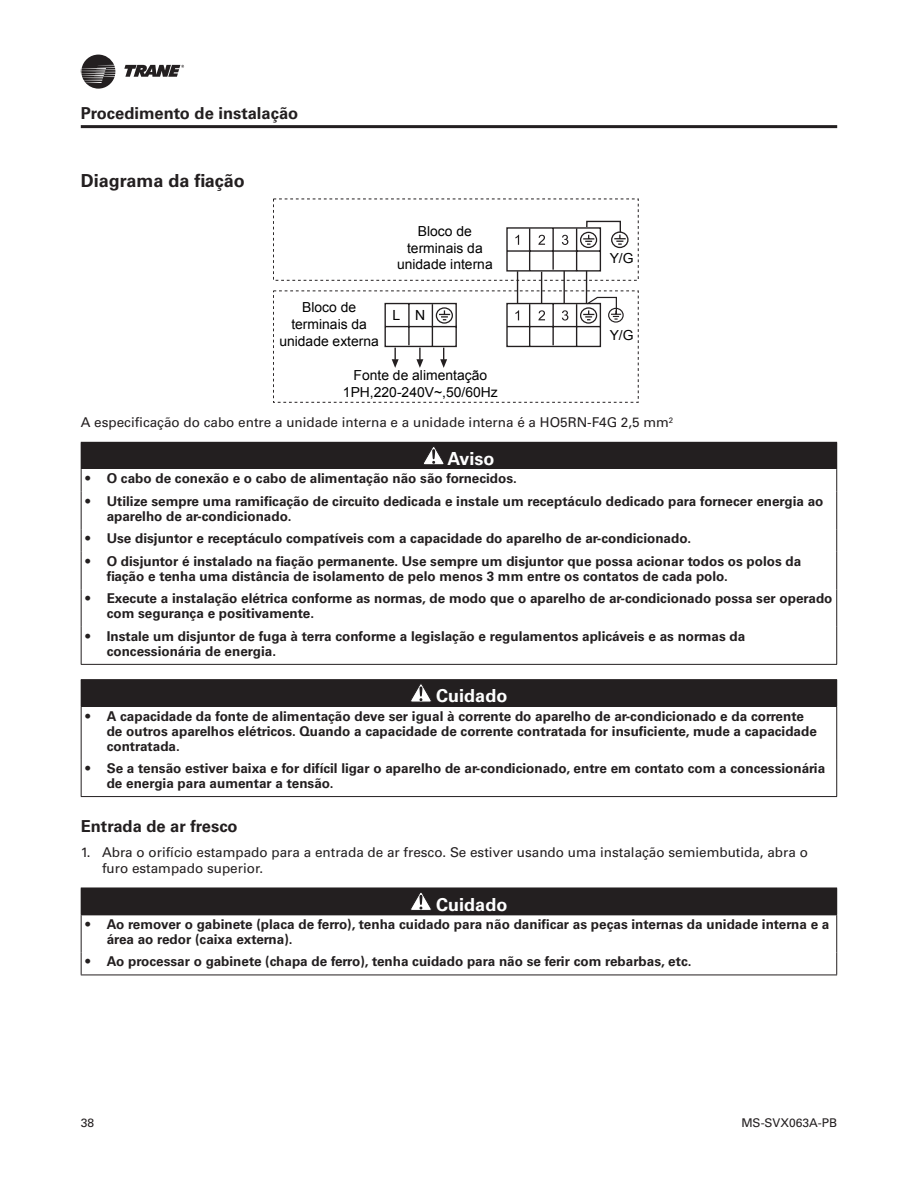
<style>
.page{position:relative;width:918px;height:1188px;background:#fff}
.page>*{position:absolute;margin:0;border:0;box-sizing:border-box;transform-origin:0 0}
.t1{font:700 18px "Univers LT Std";color:#fff}
.tit_2{font:700 18px "Univers LT Std";color:#231f20}
.tit_3{font:700 16.5px "Univers LT Std";color:#231f20}
.t2{font:13.95px "Arial";color:#000}
.t3{font:13.8px/16.6px "Arial";color:#000;text-align:center}
.t4{font:700 13.5px/15px "Univers LT Std";color:#231f20}
.txt{font:13.5px/16.2px "Univers LT Std";color:#231f20}
.t5{font:12px "Univers LT Std";color:#231f20}
</style>
<div class="page">
<svg style="left:124px;top:64px;width:60px;height:13px"></svg>
<svg style="left:81px;top:54px;width:34px;height:35px"></svg>
<hr style="left:81px;top:125px;width:756px;height:3px;background:#231f20">
<svg style="left:273px;top:199px;width:366px;height:204px"></svg>
<div style="left:81px;top:442px;width:756px;height:27px;background:#231f20"></div>
<hr style="left:81px;top:627px;width:1px;height:37px;background:#231f20">
<hr style="left:836px;top:627px;width:1px;height:37px;background:#231f20">
<hr style="left:81px;top:664px;width:756px;height:1px;background:#231f20">
<svg style="left:81px;top:469px;width:1px;height:23px"></svg>
<svg style="left:836px;top:469px;width:1px;height:23px"></svg>
<hr style="left:81px;top:492px;width:1px;height:37px;background:#231f20">
<hr style="left:836px;top:492px;width:1px;height:37px;background:#231f20">
<svg style="left:81px;top:529px;width:1px;height:23px"></svg>
<svg style="left:836px;top:529px;width:1px;height:23px"></svg>
<hr style="left:81px;top:552px;width:1px;height:37px;background:#231f20">
<hr style="left:836px;top:552px;width:1px;height:37px;background:#231f20">
<hr style="left:81px;top:589px;width:1px;height:38px;background:#231f20">
<hr style="left:836px;top:589px;width:1px;height:38px;background:#231f20">
<svg style="left:424px;top:447px;width:20px;height:18px"></svg>
<div style="left:81px;top:680px;width:756px;height:27px;background:#231f20"></div>
<hr style="left:81px;top:707px;width:1px;height:52px;background:#231f20">
<hr style="left:836px;top:707px;width:1px;height:52px;background:#231f20">
<hr style="left:81px;top:759px;width:1px;height:37px;background:#231f20">
<hr style="left:836px;top:759px;width:1px;height:37px;background:#231f20">
<hr style="left:81px;top:796px;width:756px;height:1px;background:#231f20">
<hr style="left:81px;top:679px;width:756px;height:1px;background:#231f20">
<svg style="left:411px;top:684px;width:20px;height:18px"></svg>
<div style="left:81px;top:888px;width:756px;height:27px;background:#231f20"></div>
<hr style="left:81px;top:915px;width:1px;height:37px;background:#231f20">
<hr style="left:836px;top:915px;width:1px;height:37px;background:#231f20">
<svg style="left:81px;top:952px;width:1px;height:23px"></svg>
<svg style="left:836px;top:952px;width:1px;height:23px"></svg>
<hr style="left:81px;top:975px;width:756px;height:1px;background:#231f20">
<svg style="left:411px;top:892px;width:20px;height:19px"></svg>
<p class="tit_3" style="left:81px;top:103px;width:219px">Procedimento de instalação</p>
<p class="tit_2" style="left:81px;top:170px;width:165px">Diagrama da fiação</p>
<p class="t3" style="left:279px;top:299px;width:101px">Bloco de terminais da unidade externa</p>
<p class="t3" style="left:397px;top:223px;width:97px">Bloco de terminais da unidade interna</p>
<p class="t2" style="left:393px;top:306px;width:34px">L N</p>
<p class="t3" style="left:343px;top:367px;width:156px">Fonte de alimentação<br>1PH,220-240V~,50/60Hz</p>
<p class="t3" style="left:610px;top:250px;width:25px">Y/G</p>
<p class="t3" style="left:610px;top:327px;width:25px">Y/G</p>
<p class="txt" style="left:81px;top:415px;width:594px">A especificação do cabo entre a unidade interna e a unidade interna é a HO5RN-F4G 2,5 mm<sup>2</sup></p>
<p class="t1" style="left:448px;top:448px;width:49px">Aviso</p>
<p class="t4" style="left:85px;top:471px;width:433px">• O cabo de conexão e o cabo de alimentação não são fornecidos.</p>
<p class="t4" style="left:107px;top:494px;width:718px;text-indent:-21px">• Utilize sempre uma ramificação de circuito dedicada e instale um receptáculo dedicado para fornecer energia ao aparelho de ar-condicionado.</p>
<p class="t4" style="left:85px;top:531px;width:607px">• Use disjuntor e receptáculo compatíveis com a capacidade do aparelho de ar-condicionado.</p>
<p class="t4" style="left:107px;top:554px;width:696px;text-indent:-21px">• O disjuntor é instalado na fiação permanente. Use sempre um disjuntor que possa acionar todos os polos da fiação e tenha uma distância de isolamento de pelo menos 3 mm entre os contatos de cada polo.</p>
<p class="t4" style="left:107px;top:591px;width:727px;text-indent:-21px">• Execute a instalação elétrica conforme as normas, de modo que o aparelho de ar-condicionado possa ser operado com segurança e positivamente.</p>
<p class="t4" style="left:107px;top:629px;width:640px;text-indent:-21px">• Instale um disjuntor de fuga à terra conforme a legislação e regulamentos aplicáveis e as normas da concessionária de energia.</p>
<p class="t1" style="left:436px;top:685px;width:73px">Cuidado</p>
<p class="t4" style="left:107px;top:708px;width:712px;text-indent:-21px">• A capacidade da fonte de alimentação deve ser igual à corrente do aparelho de ar-condicionado e da corrente de outros aparelhos elétricos. Quando a capacidade de corrente contratada for insuficiente, mude a capacidade contratada.</p>
<p class="t4" style="left:107px;top:761px;width:720px;text-indent:-21px">• Se a tensão estiver baixa e for difícil ligar o aparelho de ar-condicionado, entre em contato com a concessionária de energia para aumentar a tensão.</p>
<p class="tit_3" style="left:81px;top:817px;width:158px">Entrada de ar fresco</p>
<p class="txt" style="left:102px;top:844px;width:707px;text-indent:-21px">1. Abra o orifício estampado para a entrada de ar fresco. Se estiver usando uma instalação semiembutida, abra o furo estampado superior.</p>
<p class="t1" style="left:436px;top:894px;width:73px">Cuidado</p>
<p class="t4" style="left:107px;top:917px;width:724px;text-indent:-21px">• Ao remover o gabinete (placa de ferro), tenha cuidado para não danificar as peças internas da unidade interna e a área ao redor (caixa externa).</p>
<p class="t4" style="left:85px;top:954px;width:608px">• Ao processar o gabinete (chapa de ferro), tenha cuidado para não se ferir com rebarbas, etc.</p>
<p class="t5" style="left:81px;top:1116px;width:15px">38</p>
<p class="t5" style="left:741px;top:1116px;width:97px">MS-SVX063A-PB</p>
</div>
